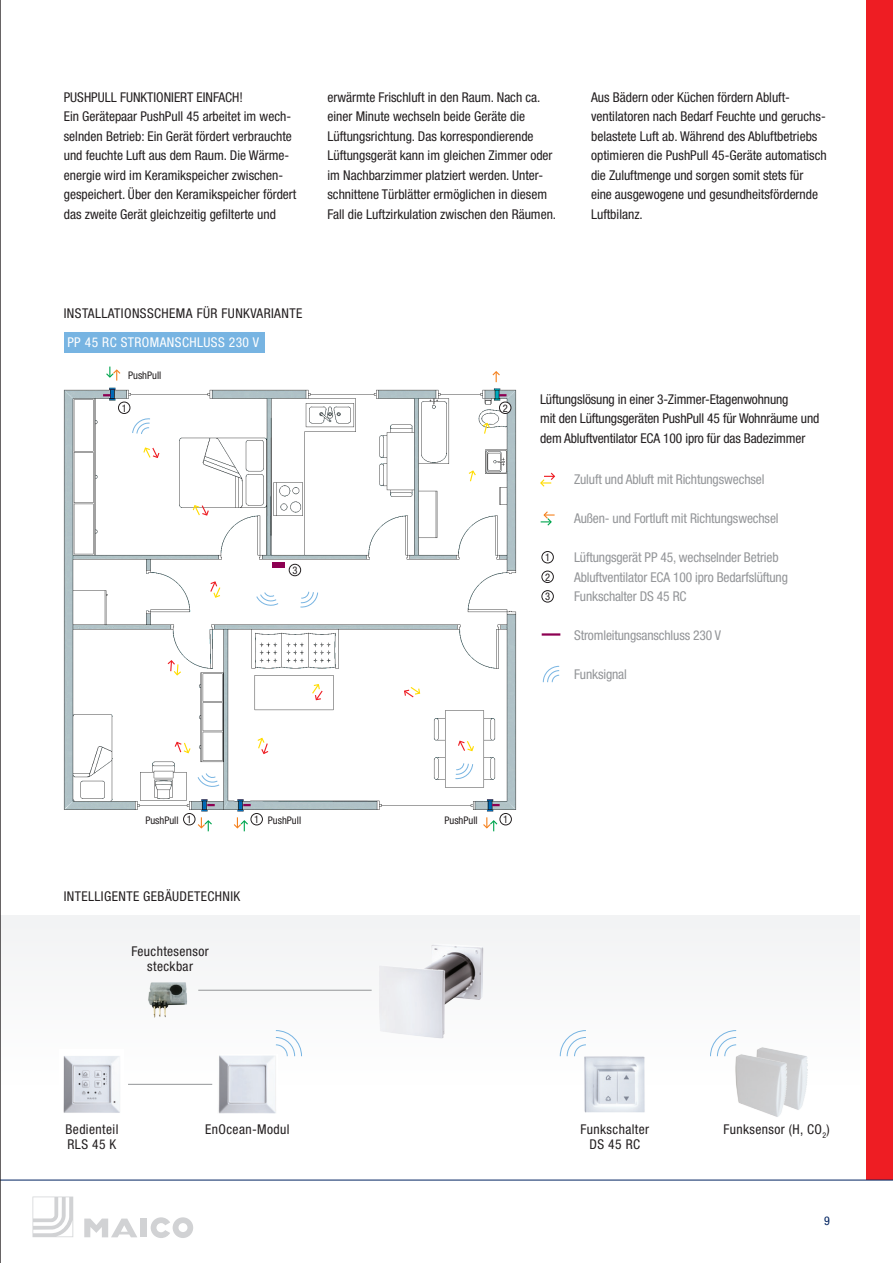
<style>
.page{position:relative;width:893px;height:1263px;background:#fff}
.page>*{position:absolute;margin:0;border:0;box-sizing:border-box;transform-origin:0 0}
.t1{font:condensed 13.5px/19.5px "Helvetica Neue LT";color:#231f20}
.t2{font:condensed 13.5px/19.5px "Helvetica Neue LT";letter-spacing:-.01em;color:#939598}
.t3{font:condensed 13.5px/15px "Helvetica Neue LT";letter-spacing:.03em;color:#231f20;text-align:center}
.t4{font:condensed 13.5px "Helvetica Neue LT";letter-spacing:.03em;color:#fff}
.t5{font:condensed 12px "Helvetica Neue LT";color:#002361}
.t6{font:condensed 10.5px "Helvetica Neue LT";color:#231f20}
</style>
<div class="page">
<div style="left:866px;top:0;width:27px;height:1180px;background:#ee1d23"></div>
<hr style="left:0;top:1180px;width:893px;height:1px;background:#002361">
<div style="left:140px;top:1218px;width:6px;height:19px;background:#d1d2d4"></div>
<svg style="left:84px;top:1218px;width:53px;height:19px"></svg>
<svg style="left:151px;top:1217px;width:42px;height:21px"></svg>
<svg style="left:33px;top:1196px;width:40px;height:41px"></svg>
<div style="left:0;top:915px;width:860px;height:169px;background:#f2f3f4"></div>
<img style="left:367px;top:945px;width:116px;height:93px">
<img style="left:60px;top:1050px;width:64px;height:63px">
<img style="left:757px;top:1047px;width:54px;height:63px">
<img style="left:732px;top:1052px;width:58px;height:65px">
<img style="left:583px;top:1056px;width:63px;height:57px">
<img style="left:148px;top:982px;width:39px;height:36px">
<hr style="left:128px;top:1084px;width:84px;height:1px;background:#939598">
<hr style="left:198px;top:990px;width:174px;height:1px;background:#939598">
<img style="left:218px;top:1054px;width:59px;height:59px">
<svg style="left:275px;top:1030px;width:27px;height:27px"></svg>
<svg style="left:710px;top:1030px;width:27px;height:27px"></svg>
<svg style="left:559px;top:1030px;width:28px;height:27px"></svg>
<svg style="left:543px;top:665px;width:17px;height:18px"></svg>
<img style="left:63px;top:387px;width:454px;height:425px">
<div style="left:183px;top:813px;width:12px;height:12px;border:1px solid #231f20;border-radius:50%"></div>
<div style="left:251px;top:813px;width:12px;height:12px;border:1px solid #231f20;border-radius:50%"></div>
<div style="left:118px;top:402px;width:12px;height:11px;background:#fff;border-radius:50%"></div>
<div style="left:118px;top:402px;width:12px;height:12px;border:1px solid #231f20;border-radius:50%"></div>
<div style="left:289px;top:564px;width:12px;height:12px;background:#fff;border-radius:50%"></div>
<div style="left:289px;top:564px;width:12px;height:12px;border:1px solid #231f20;border-radius:50%"></div>
<div style="left:500px;top:813px;width:12px;height:12px;border:1px solid #231f20;border-radius:50%"></div>
<div style="left:499px;top:402px;width:12px;height:11px;background:#fff;border-radius:50%"></div>
<div style="left:499px;top:402px;width:12px;height:12px;border:1px solid #231f20;border-radius:50%"></div>
<svg style="left:457px;top:740px;width:18px;height:12px"></svg>
<svg style="left:256px;top:737px;width:14px;height:18px"></svg>
<svg style="left:174px;top:741px;width:18px;height:13px"></svg>
<svg style="left:166px;top:659px;width:16px;height:17px"></svg>
<svg style="left:209px;top:580px;width:12px;height:18px"></svg>
<svg style="left:192px;top:504px;width:18px;height:13px"></svg>
<svg style="left:482px;top:422px;width:9px;height:13px"></svg>
<svg style="left:467px;top:470px;width:10px;height:13px"></svg>
<svg style="left:142px;top:446px;width:18px;height:13px"></svg>
<svg style="left:403px;top:686px;width:18px;height:12px"></svg>
<svg style="left:311px;top:683px;width:13px;height:18px"></svg>
<svg style="left:492px;top:371px;width:8px;height:11px"></svg>
<svg style="left:197px;top:817px;width:15px;height:14px"></svg>
<svg style="left:233px;top:817px;width:15px;height:14px"></svg>
<svg style="left:106px;top:367px;width:15px;height:14px"></svg>
<svg style="left:483px;top:817px;width:15px;height:14px"></svg>
<div style="left:542px;top:551px;width:12px;height:12px;border:1px solid #231f20;border-radius:50%"></div>
<div style="left:542px;top:590px;width:12px;height:12px;border:1px solid #231f20;border-radius:50%"></div>
<div style="left:542px;top:571px;width:12px;height:12px;border:1px solid #231f20;border-radius:50%"></div>
<svg style="left:540px;top:472px;width:15px;height:15px"></svg>
<svg style="left:541px;top:511px;width:14px;height:15px"></svg>
<hr style="left:542px;top:633px;width:18px;height:3px;background:#8d0052">
<div style="left:64px;top:332px;width:201px;height:20px;background:#77b4e2"></div>
<div style="left:272px;top:562px;width:13px;height:6px;background:#8d0052"></div>
<svg style="left:492px;top:804px;width:8px;height:2px"></svg>
<svg style="left:243px;top:804px;width:8px;height:2px"></svg>
<svg style="left:207px;top:804px;width:8px;height:2px"></svg>
<svg style="left:103px;top:394px;width:8px;height:2px"></svg>
<svg style="left:499px;top:394px;width:7px;height:2px"></svg>
<svg style="left:132px;top:418px;width:19px;height:17px"></svg>
<svg style="left:300px;top:591px;width:18px;height:17px"></svg>
<svg style="left:197px;top:772px;width:23px;height:17px"></svg>
<svg style="left:256px;top:591px;width:23px;height:16px"></svg>
<svg style="left:455px;top:762px;width:18px;height:17px"></svg>
<hr style="left:0;top:0;width:1px;height:1263px;background:#231f20">
<p class="t1" style="left:64px;top:87px;width:234px">PUSHPULL FUNKTIONIERT EINFACH!<br>Ein Gerätepaar PushPull 45 arbeitet im wech&shy;selnden Betrieb: Ein Gerät fördert verbrauchte und feuchte Luft aus dem Raum. Die Wärme&shy;energie wird im Keramikspeicher zwischen&shy;gespeichert. Über den Keramikspeicher fördert das zweite Gerät gleichzeitig gefilterte und</p>
<p class="t1" style="left:327px;top:87px;width:230px">erwärmte Frischluft in den Raum. Nach ca. einer Minute wechseln beide Geräte die Lüftungsrichtung. Das korrespondierende Lüftungsgerät kann im gleichen Zimmer oder im Nachbarzimmer platziert werden. Unter&shy;schnittene Türblätter ermöglichen in diesem Fall die Luftzirkulation zwischen den Räumen.</p>
<p class="t1" style="left:591px;top:87px;width:237px">Aus Bädern oder Küchen fördern Abluft&shy;ventilatoren nach Bedarf Feuchte und geruchs&shy;belastete Luft ab. Während des Abluftbetriebs optimieren die PushPull 45-Geräte automatisch die Zuluftmenge und sorgen somit stets für eine ausgewogene und gesundheitsfördernde Luftbilanz.</p>
<p class="t3" style="left:64px;top:305px;width:240px">INSTALLATIONSSCHEMA FÜR FUNKVARIANTE</p>
<p class="t4" style="left:67px;top:335px;width:193px">PP 45 RC STROMANSCHLUSS 230 V</p>
<p class="t6" style="left:128px;top:369px;width:35px">PushPull</p>
<p class="t6" style="left:122px;top:402px;width:7px">1</p>
<p class="t6" style="left:292px;top:564px;width:7px">3</p>
<p class="t6" style="left:503px;top:402px;width:7px">2</p>
<p class="t1" style="left:540px;top:389px;width:281px">Lüftungslösung in einer 3-Zimmer-Etagenwohnung<br>mit den Lüftungsgeräten PushPull 45 für Wohnräume und dem Abluftventilator ECA 100 ipro für das Badezimmer</p>
<p class="t2" style="left:574px;top:470px;width:192px">Zuluft und Abluft mit Richtungswechsel</p>
<p class="t2" style="left:574px;top:509px;width:206px">Außen- und Fortluft mit Richtungswechsel</p>
<p class="t2" style="left:574px;top:548px;width:215px">Lüftungsgerät PP 45, wechselnder Betrieb<br>Abluftventilator ECA 100 ipro Bedarfslüftung<br>Funkschalter DS 45 RC</p>
<p class="t2" style="left:574px;top:626px;width:148px">Stromleitungsanschluss 230 V</p>
<p class="t2" style="left:574px;top:665px;width:54px">Funksignal</p>
<p class="t6" style="left:545px;top:551px;width:7px">1</p>
<p class="t6" style="left:545px;top:590px;width:7px">3</p>
<p class="t6" style="left:545px;top:571px;width:7px">2</p>
<p class="t6" style="left:187px;top:813px;width:7px">1</p>
<p class="t6" style="left:254px;top:813px;width:7px">1</p>
<p class="t6" style="left:145px;top:814px;width:35px">PushPull</p>
<p class="t6" style="left:444px;top:814px;width:35px">PushPull</p>
<p class="t6" style="left:268px;top:814px;width:35px">PushPull</p>
<p class="t3" style="left:64px;top:888px;width:178px">INTELLIGENTE GEBÄUDETECHNIK</p>
<p class="t3" style="left:131px;top:944px;width:79px">Feuchtesensor steckbar</p>
<p class="t6" style="left:503px;top:813px;width:7px">1</p>
<p class="t3" style="left:66px;top:1121px;width:54px;text-align:left">Bedienteil<br>RLS 45 K</p>
<p class="t3" style="left:723px;top:1121px;width:108px">Funksensor (H, CO<sub>2</sub>)</p>
<p class="t3" style="left:205px;top:1121px;width:86px">EnOcean-Modul</p>
<p class="t3" style="left:580px;top:1121px;width:70px">Funkschalter<br>DS 45 RC</p>
<p class="t5" style="left:824px;top:1214px;width:7px">9</p>
</div>
